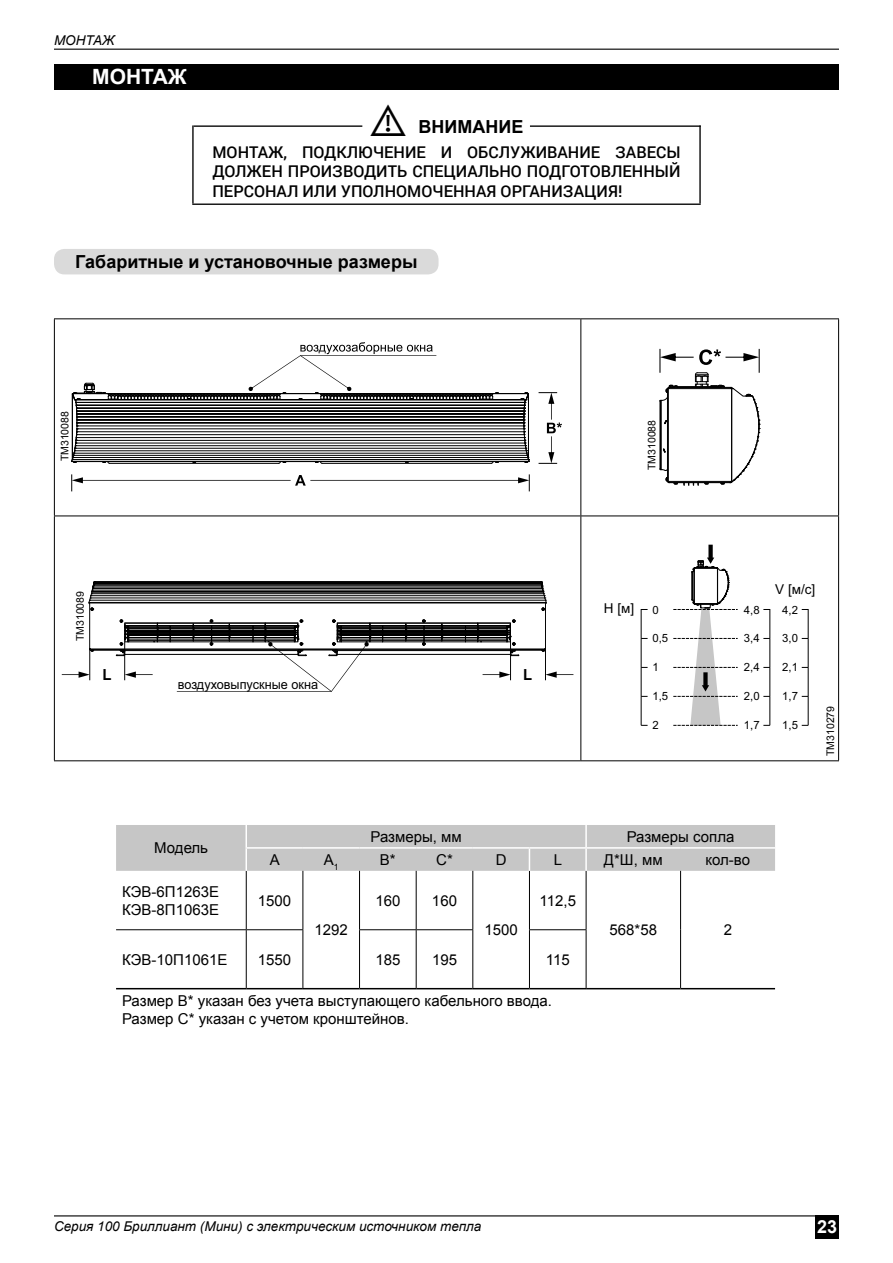
<style>
.page{position:relative;width:893px;height:1263px;background:#fff}
.page>*{position:absolute;margin:0;border:0;box-sizing:border-box;transform-origin:0 0}
.t1{font:700 21px "Arial";color:#fff}
.t2{font:700 18px "Arial";color:#000}
.t3{font:700 18px "Arial";color:#fff}
.t4{font:500 16.2px/19.4px "Roboto";color:#000;text-align:justify}
.t5{font:700 15.45px "Arial";color:#000;scale:.96 1}
.t6{font:15px/18px "Arial";color:#000}
.t7{font:13.65px "Arial";color:#000}
.t8{font:italic 13.5px "Arial";color:#000}
.t9{font:13.2px "Arial";color:#000;scale:.96 1}
.t10{font:11.4px "Arial";color:#000}
.t11{font:10.5px "Arial";color:#000}
</style>
<div class="page">
<div style="left:816px;top:1215px;width:23px;height:24px;background:#000"></div>
<hr style="left:54px;top:1215px;width:762px;height:1px;background:#000">
<hr style="left:54px;top:49px;width:785px;height:1px;background:#000">
<hr style="left:530px;top:125px;width:171px;height:2px;background:#000">
<hr style="left:192px;top:204px;width:509px;height:1px;background:#000">
<hr style="left:699px;top:125px;width:2px;height:79px;background:#000">
<div style="left:54px;top:64px;width:785px;height:25px;background:#000"></div>
<hr style="left:116px;top:929px;width:130px;height:1px;background:#000">
<hr style="left:246px;top:871px;width:1px;height:58px;background:#000">
<hr style="left:303px;top:871px;width:1px;height:58px;background:#000">
<hr style="left:359px;top:871px;width:1px;height:58px;background:#000">
<hr style="left:416px;top:871px;width:1px;height:58px;background:#000">
<hr style="left:472px;top:871px;width:1px;height:58px;background:#000">
<hr style="left:529px;top:871px;width:1px;height:58px;background:#000">
<hr style="left:586px;top:871px;width:1px;height:58px;background:#000">
<hr style="left:680px;top:871px;width:1px;height:59px;background:#000">
<hr style="left:246px;top:929px;width:57px;height:1px;background:#000">
<hr style="left:246px;top:930px;width:1px;height:58px;background:#000">
<hr style="left:303px;top:930px;width:1px;height:58px;background:#000">
<hr style="left:359px;top:929px;width:57px;height:1px;background:#000">
<hr style="left:359px;top:930px;width:1px;height:58px;background:#000">
<hr style="left:416px;top:929px;width:57px;height:1px;background:#000">
<hr style="left:416px;top:930px;width:1px;height:58px;background:#000">
<hr style="left:472px;top:930px;width:1px;height:58px;background:#000">
<hr style="left:680px;top:930px;width:1px;height:58px;background:#000">
<hr style="left:529px;top:929px;width:57px;height:1px;background:#000">
<hr style="left:529px;top:930px;width:1px;height:58px;background:#000">
<hr style="left:586px;top:930px;width:1px;height:58px;background:#000">
<hr style="left:360px;top:988px;width:56px;height:1px;background:#000">
<hr style="left:416px;top:988px;width:57px;height:1px;background:#000">
<hr style="left:586px;top:988px;width:95px;height:1px;background:#000">
<hr style="left:681px;top:988px;width:94px;height:1px;background:#000">
<hr style="left:116px;top:988px;width:130px;height:1px;background:#000">
<hr style="left:246px;top:988px;width:57px;height:1px;background:#000">
<hr style="left:303px;top:988px;width:57px;height:1px;background:#000">
<hr style="left:473px;top:988px;width:56px;height:1px;background:#000">
<hr style="left:529px;top:988px;width:57px;height:1px;background:#000">
<div style="left:116px;top:825px;width:659px;height:46px;background:#c6c6c6"></div>
<hr style="left:586px;top:847px;width:95px;height:2px;background:#fff">
<hr style="left:585px;top:849px;width:2px;height:22px;background:#fff">
<hr style="left:681px;top:847px;width:94px;height:2px;background:#fff">
<hr style="left:54px;top:318px;width:527px;height:1px;background:#000">
<hr style="left:581px;top:318px;width:258px;height:1px;background:#000">
<hr style="left:580px;top:319px;width:1px;height:197px;background:#000">
<hr style="left:838px;top:319px;width:1px;height:197px;background:#000">
<hr style="left:54px;top:516px;width:527px;height:1px;background:#000">
<hr style="left:54px;top:516px;width:1px;height:244px;background:#000">
<hr style="left:581px;top:516px;width:258px;height:1px;background:#000">
<hr style="left:580px;top:516px;width:1px;height:244px;background:#000">
<hr style="left:838px;top:516px;width:1px;height:244px;background:#000">
<hr style="left:54px;top:760px;width:527px;height:1px;background:#000">
<hr style="left:581px;top:760px;width:258px;height:1px;background:#000">
<svg style="left:539px;top:392px;width:23px;height:72px"></svg>
<svg style="left:659px;top:349px;width:101px;height:137px"></svg>
<hr style="left:545px;top:649px;width:1px;height:31px;background:#000">
<svg style="left:546px;top:671px;width:27px;height:7px"></svg>
<hr style="left:512px;top:650px;width:33px;height:1px;background:#000">
<hr style="left:90px;top:649px;width:455px;height:1px;background:#000">
<hr style="left:89px;top:603px;width:457px;height:1px;background:#000">
<hr style="left:90px;top:600px;width:455px;height:1px;background:#000">
<hr style="left:90px;top:598px;width:455px;height:1px;background:#000">
<hr style="left:91px;top:595px;width:453px;height:1px;background:#000">
<hr style="left:91px;top:593px;width:453px;height:1px;background:#000">
<hr style="left:92px;top:591px;width:451px;height:1px;background:#000">
<hr style="left:92px;top:590px;width:451px;height:1px;background:#000">
<hr style="left:93px;top:588px;width:449px;height:1px;background:#000">
<hr style="left:93px;top:587px;width:449px;height:1px;background:#000">
<hr style="left:93px;top:585px;width:449px;height:1px;background:#000">
<hr style="left:94px;top:584px;width:448px;height:1px;background:#000">
<hr style="left:94px;top:583px;width:447px;height:1px;background:#000">
<hr style="left:89px;top:602px;width:457px;height:1px;background:#000">
<hr style="left:94px;top:582px;width:447px;height:1px;background:#000">
<hr style="left:545px;top:604px;width:1px;height:44px;background:#000">
<svg style="left:540px;top:582px;width:7px;height:29px"></svg>
<svg style="left:763px;top:609px;width:7px;height:117px"></svg>
<svg style="left:801px;top:609px;width:8px;height:117px"></svg>
<svg style="left:640px;top:609px;width:8px;height:117px"></svg>
<svg style="left:673px;top:545px;width:65px;height:181px"></svg>
<svg style="left:53px;top:125px;width:477px;height:593px"></svg>
<p class="t8" style="left:54px;top:32px;width:62px">МОНТАЖ</p>
<h1 class="t1" style="left:92px;top:63px;width:96px">МОНТАЖ</h1>
<p class="t2" style="left:418px;top:114px;width:106px">ВНИМАНИЕ</p>
<p class="t4" style="left:212px;top:142px;width:470px">МОНТАЖ, ПОДКЛЮЧЕНИЕ И ОБСЛУЖИВАНИЕ ЗАВЕСЫ ДОЛЖЕН ПРОИЗВОДИТЬ СПЕЦИАЛЬНО ПОДГОТОВЛЕННЫЙ ПЕРСОНАЛ ИЛИ УПОЛНОМОЧЕННАЯ ОРГАНИЗАЦИЯ!</p>
<p class="t2" style="left:75px;top:250px;width:344px">Габаритные и установочные размеры</p>
<p class="t11" style="left:58px;top:461px;width:52px;rotate:-90deg">ТМ310088</p>
<p class="t11" style="left:645px;top:470px;width:52px;rotate:-90deg">ТМ310088</p>
<p class="t11" style="left:73px;top:641px;width:52px;rotate:-90deg">ТМ310089</p>
<p class="t5" style="left:102px;top:664px;width:11px">L</p>
<p class="t5" style="left:523px;top:664px;width:11px">L</p>
<p class="t9" style="left:178px;top:675px;width:148px">воздуховыпускные окна</p>
<p class="t7" style="left:775px;top:581px;width:42px">V [м/c]</p>
<p class="t7" style="left:604px;top:599px;width:32px">H [м]</p>
<p class="t10" style="left:652px;top:602px;width:8px">0</p>
<p class="t10" style="left:744px;top:602px;width:17px">4,8</p>
<p class="t10" style="left:782px;top:602px;width:17px">4,2</p>
<p class="t10" style="left:744px;top:631px;width:17px">3,4</p>
<p class="t10" style="left:782px;top:631px;width:17px">3,0</p>
<p class="t10" style="left:744px;top:660px;width:17px">2,4</p>
<p class="t10" style="left:782px;top:660px;width:17px">2,1</p>
<p class="t10" style="left:744px;top:689px;width:17px">2,0</p>
<p class="t10" style="left:782px;top:689px;width:17px">1,7</p>
<p class="t10" style="left:744px;top:718px;width:17px">1,7</p>
<p class="t10" style="left:782px;top:718px;width:17px">1,5</p>
<p class="t10" style="left:652px;top:631px;width:17px">0,5</p>
<p class="t10" style="left:652px;top:660px;width:8px">1</p>
<p class="t10" style="left:652px;top:689px;width:17px">1,5</p>
<p class="t10" style="left:652px;top:718px;width:8px">2</p>
<p class="t11" style="left:824px;top:756px;width:52px;rotate:-90deg">ТМ310279</p>
<p class="t6" style="left:154px;top:839px;width:55px">Модель</p>
<p class="t6" style="left:370px;top:828px;width:93px">Размеры, мм</p>
<p class="t6" style="left:627px;top:828px;width:109px">Размеры сопла</p>
<p class="t6" style="left:270px;top:851px;width:12px">A</p>
<p class="t6" style="left:324px;top:851px;width:16px">А<sub>1</sub></p>
<p class="t6" style="left:380px;top:851px;width:17px">B*</p>
<p class="t6" style="left:436px;top:851px;width:18px">C*</p>
<p class="t6" style="left:496px;top:851px;width:12px">D</p>
<p class="t6" style="left:554px;top:851px;width:10px">L</p>
<p class="t6" style="left:604px;top:851px;width:60px">Д*Ш, мм</p>
<p class="t6" style="left:705px;top:851px;width:46px">кол-во</p>
<p class="t6" style="left:122px;top:883px;width:99px">КЭВ-6П1263Е<br>КЭВ-8П1063Е</p>
<p class="t6" style="left:258px;top:892px;width:35px">1500</p>
<p class="t6" style="left:315px;top:921px;width:35px">1292</p>
<p class="t6" style="left:375px;top:892px;width:27px">160</p>
<p class="t6" style="left:432px;top:892px;width:27px">160</p>
<p class="t6" style="left:484px;top:921px;width:35px">1500</p>
<p class="t6" style="left:540px;top:892px;width:38px">112,5</p>
<p class="t6" style="left:122px;top:950px;width:107px">КЭВ-10П1061Е</p>
<p class="t6" style="left:258px;top:950px;width:35px">1550</p>
<p class="t6" style="left:375px;top:950px;width:27px">185</p>
<p class="t6" style="left:432px;top:950px;width:27px">195</p>
<p class="t6" style="left:546px;top:950px;width:25px">115</p>
<p class="t6" style="left:122px;top:991px;width:431px">Размер В* указан без учета выступающего кабельного ввода.<br>Размер С* указан с учетом кронштейнов.</p>
<p class="t6" style="left:610px;top:921px;width:49px">568*58</p>
<p class="t6" style="left:724px;top:921px;width:10px">2</p>
<p class="t8" style="left:54px;top:1217px;width:429px">Серия 100 Бриллиант (Мини) с электрическим источником тепла</p>
<p class="t3" style="left:817px;top:1215px;width:22px">23</p>
</div>
